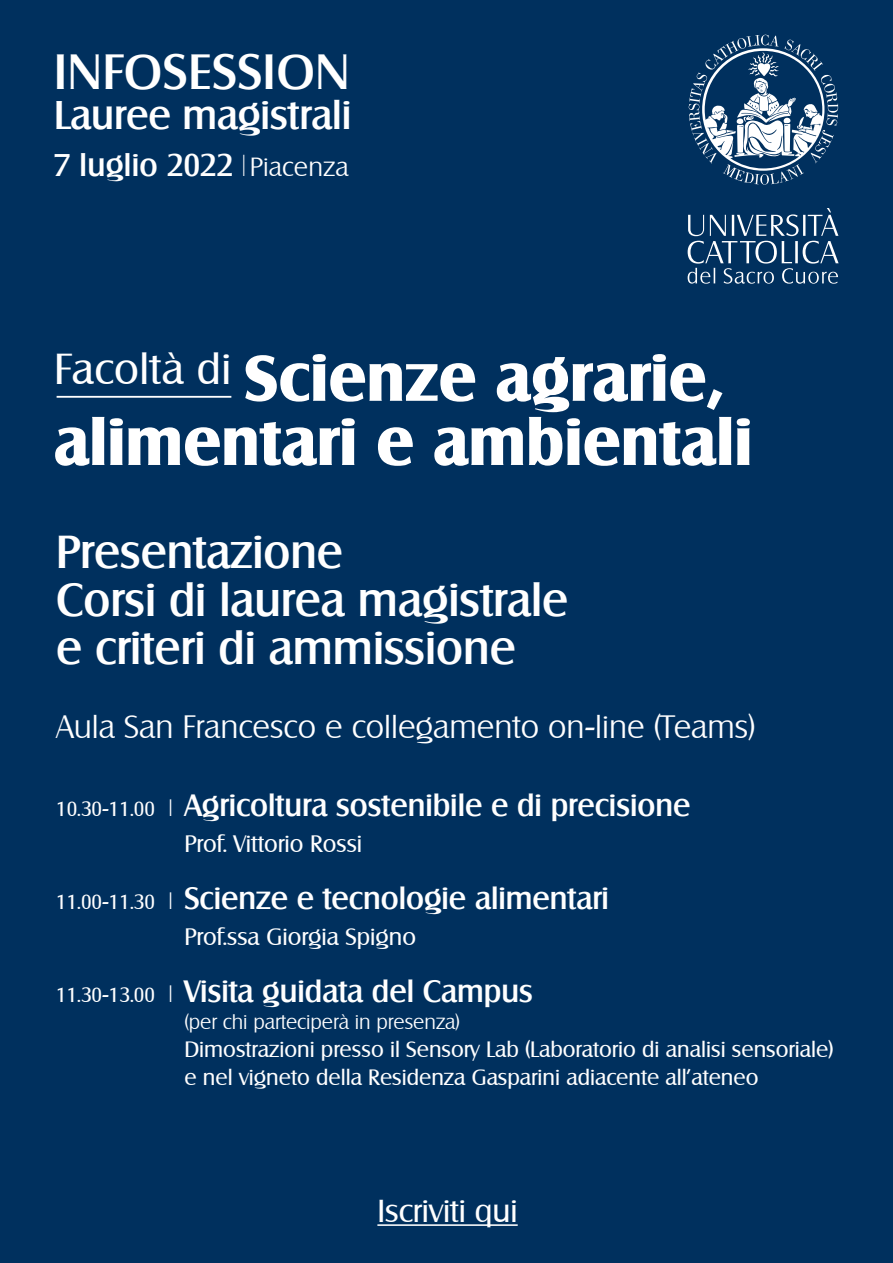
<style>
.page{position:relative;width:893px;height:1263px;background:#00305e}
.page>*{position:absolute;margin:0;border:0;box-sizing:border-box;transform-origin:0 0}
.t1{font:700 62.4px "Salzburg";letter-spacing:.01em;color:#fff}
.t2{font:500 48.15px "Salzburg";letter-spacing:.02em;color:#fff}
.t3{font:500 45px "Salzburg";color:#fff}
.t4{font:500 38.85px "Salzburg";color:#fff}
.t5{font:300 31.5px "Salzburg";color:#fff}
.t6{font:30.9px "Salzburg";color:#fff}
.t7{font:500 30.6px "Salzburg";letter-spacing:.01em;color:#fff}
.t8{font:500 30px "Salzburg";color:#fff}
.t9{font:23.25px "Salzburg";color:#fff}
.t10{font:21.6px "Salzburg";color:#fff}
.t11{font:300 20.1px "Salzburg";color:#fff}
.s1{font-weight:300;font-size:29.55px}
.s2{font-weight:300;font-size:25.65px}
.s3{font-weight:400;font-size:20.1px}
.s4{font-weight:300;font-size:23.25px}
</style>
<div class="page">
<svg style="left:688px;top:208px;width:151px;height:76px"></svg>
<svg style="left:689px;top:35px;width:149px;height:150px"></svg>
<hr style="left:377px;top:1224px;width:141px;height:2px;background:#fff">
<hr style="left:57px;top:396px;width:174px;height:2px;background:#fff">
<p class="t2" style="left:54px;top:43px;width:297px">INFOSESSION</p>
<p class="t4" style="left:54px;top:92px;width:299px">Lauree magistrali</p>
<p class="t7" style="left:54px;top:147px;width:296px">7 luglio 2022 <span class="s1">|</span> <span class="s2">Piacenza</span></p>
<p class="t1" style="left:54px;top:340px;width:672px"><sup>Facoltà</sup> <sup>di</sup> Scienze agrarie,</p>
<p class="t1" style="left:54px;top:404px;width:700px">alimentari e ambientali</p>
<p class="t3" style="left:56px;top:525px;width:288px">Presentazione</p>
<p class="t3" style="left:56px;top:573px;width:514px">Corsi di laurea magistrale</p>
<p class="t3" style="left:56px;top:621px;width:461px">e criteri di ammissione</p>
<p class="t5" style="left:56px;top:708px;width:701px">Aula San Francesco e collegamento on-line (Teams)</p>
<p class="t8" style="left:56px;top:787px;width:636px"><span class="s3">10.30-11.00</span> <span class="s4">|</span> Agricoltura sostenibile e di precisione</p>
<p class="t9" style="left:184px;top:830px;width:179px">Prof. Vittorio Rossi</p>
<p class="t8" style="left:56px;top:880px;width:554px"><span class="s3">11.00-11.30</span> <span class="s4">|</span> Scienze e tecnologie alimentari</p>
<p class="t9" style="left:184px;top:923px;width:233px">Prof.ssa Giorgia Spigno</p>
<p class="t8" style="left:56px;top:973px;width:478px"><span class="s3">11.30-13.00</span> <span class="s4">|</span> Visita guidata del Campus</p>
<p class="t11" style="left:184px;top:1010px;width:277px">(per chi parteciperà in presenza)</p>
<p class="t10" style="left:184px;top:1036px;width:651px">Dimostrazioni presso il Sensory Lab (Laboratorio di analisi sensoriale)</p>
<p class="t10" style="left:184px;top:1064px;width:576px">e nel vigneto della Residenza Gasparini adiacente all’ateneo</p>
<p class="t6" style="left:377px;top:1192px;width:142px">Iscriviti qui</p>
</div>
